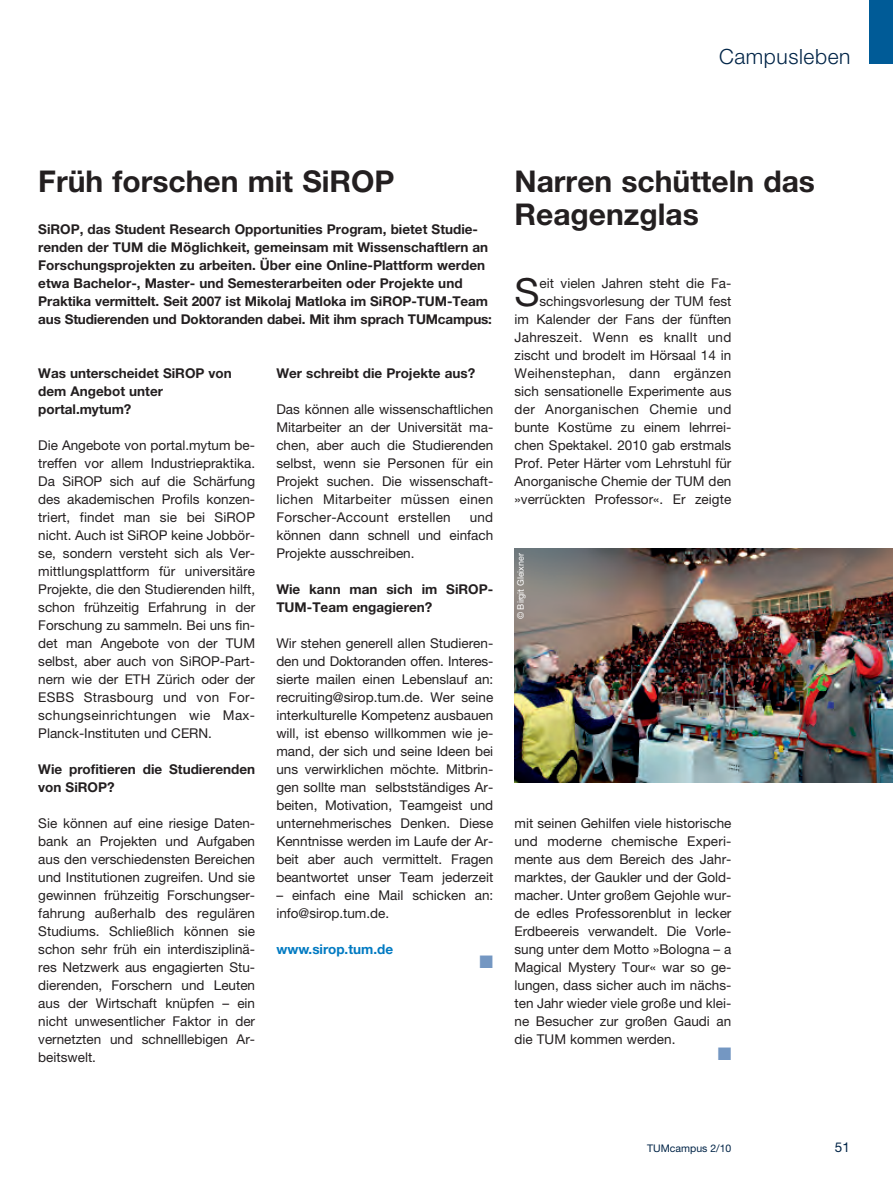
<style>
.page{position:relative;width:893px;height:1191px;background:#fff}
.page>*{position:absolute;margin:0;border:0;box-sizing:border-box;transform-origin:0 0}
.t1{font:38.7px "TUM Neue Helvetica";color:#231f20}
.t2{font:700 30px/33px "TUM Neue Helvetica";color:#231f20}
.t3{font:300 21px "Helvetica Neue";letter-spacing:.03em;color:#002447}
.t4{font:18px "Zapf Dingbats";color:#7497c2}
.t5{font:13.5px/18px "TUM Neue Helvetica";color:#231f20;text-align:justify}
.t6{font:700 13.5px/18px "TUM Neue Helvetica";color:#231f20}
.t7{font:700 13.5px "Helvetica Neue";color:#007ac2}
.t8{font:13.5px "Helvetica Neue";color:#002447}
.t9{font:10.5px "Helvetica Neue";color:#002447}
.t10{font:9px "Helvetica Neue";color:#fff}
</style>
<div class="page">
<img style="left:514px;top:0;width:379px;height:783px">
<h3 class="t3" style="left:719px;top:49px;width:133px">Campusleben</h3>
<h2 class="t2" style="left:38px;top:163px;width:358px">Früh forschen mit SiROP</h2>
<p class="t6" style="left:38px;top:220px;width:455px">SiROP, das Student Research Opportunities Program, bietet Studie&shy;renden der TUM die Möglichkeit, gemeinsam mit Wissenschaftlern an Forschungsprojekten zu arbeiten. Über eine Online-Plattform werden etwa Bachelor-, Master- und Semesterarbeiten oder Projekte und Praktika vermittelt. Seit 2007 ist Mikolaj Matloka im SiROP-TUM-Team aus Studierenden und Doktoranden dabei. Mit ihm sprach TUMcampus:</p>
<p class="t6" style="left:38px;top:364px;width:195px">Was unterscheidet SiROP von dem Angebot unter portal.mytum?</p>
<p class="t5" style="left:38px;top:436px;width:218px">Die Angebote von portal.mytum be&shy;treffen vor allem Industriepraktika.<br>Da SiROP sich auf die Schärfung des akademischen Profils konzen&shy;triert, findet man sie bei SiROP nicht. Auch ist SiROP keine Jobbör&shy;se, sondern versteht sich als Ver&shy;mittlungsplattform für universitäre Projekte, die den Studierenden hilft, schon frühzeitig Erfahrung in der Forschung zu sammeln. Bei uns fin&shy;det man Angebote von der TUM selbst, aber auch von SiROP-Part&shy;nern wie der ETH Zürich oder der ESBS Strasbourg und von For&shy;schungseinrichtungen wie Max-Planck-Instituten und CERN.</p>
<p class="t6" style="left:38px;top:760px;width:218px">Wie profitieren die Studierenden von SiROP?</p>
<p class="t5" style="left:38px;top:814px;width:218px">Sie können auf eine riesige Daten&shy;bank an Projekten und Aufgaben aus den verschiedensten Bereichen und Institutionen zugreifen. Und sie gewinnen frühzeitig Forschungser&shy;fahrung außerhalb des regulären Studiums. Schließlich können sie schon sehr früh ein interdisziplinä&shy;res Netzwerk aus engagierten Stu&shy;dierenden, Forschern und Leuten aus der Wirtschaft knüpfen – ein nicht unwesentlicher Faktor in der vernetzten und schnelllebigen Ar&shy;beitswelt.</p>
<p class="t6" style="left:276px;top:364px;width:200px">Wer schreibt die Projekte aus?</p>
<p class="t5" style="left:276px;top:400px;width:218px">Das können alle wissenschaftlichen Mitarbeiter an der Universität ma&shy;chen, aber auch die Studierenden selbst, wenn sie Personen für ein Projekt suchen. Die wissenschaft&shy;lichen Mitarbeiter müssen einen Forscher-Account erstellen</p>
<p class="t5" style="left:276px;top:508px;width:218px;text-indent:193px">und können dann schnell und einfach Projekte ausschreiben.</p>
<p class="t6" style="left:276px;top:580px;width:218px">Wie kann man sich im SiROP-<br>TUM-Team engagieren?</p>
<p class="t5" style="left:276px;top:634px;width:218px">Wir stehen generell allen Studieren&shy;den und Doktoranden offen. Interes&shy;sierte mailen einen Lebenslauf an: recruiting@sirop.tum.de. Wer seine interkulturelle Kompetenz ausbauen will, ist ebenso willkommen wie je&shy;mand, der sich und seine Ideen bei uns verwirklichen möchte. Mitbrin&shy;gen sollte man selbstständiges Ar&shy;beiten, Motivation, Teamgeist und unternehmerisches Denken. Diese Kenntnisse werden im Laufe der Ar&shy;beit aber auch vermittelt. Fragen beantwortet unser Team jederzeit</p>
<p class="t5" style="left:276px;top:886px;width:218px">– einfach eine Mail schicken an: info@sirop.tum.de.</p>
<p class="t7" style="left:276px;top:944px;width:118px">www.sirop.tum.de</p>
<h3 class="t4" style="left:480px;top:951px;width:15px">■</h3>
<h2 class="t2" style="left:514px;top:163px;width:302px">Narren schütteln das<br>Reagenzglas</h2>
<h1 class="t1" style="left:514px;top:268px;width:27px">S</h1>
<p class="t5" style="left:514px;top:274px;width:218px;text-align:right">eit vielen Jahren steht die Fa&shy;schingsvorlesung der TUM fest<br>im Kalender der Fans der fünften<br>Jahreszeit. Wenn es knallt und zischt und brodelt im Hörsaal 14 in<br>Weihenstephan, dann ergänzen sich sensationelle Experimente aus der Anorganischen Chemie und bunte Kostüme zu einem lehrrei&shy;chen Spektakel. 2010 gab erstmals<br>Prof. Peter Härter vom Lehrstuhl für<br>Anorganische Chemie der TUM den »verrückten Professor«. Er zeigte</p>
<p class="t10" style="left:517px;top:619px;width:68px;rotate:-90deg">© Birgit Gleixner</p>
<p class="t5" style="left:514px;top:814px;width:218px">mit seinen Gehilfen viele historische und moderne chemische Experi&shy;mente aus dem Bereich des Jahr&shy;marktes, der Gaukler und der Gold&shy;macher. Unter großem Gejohle wur&shy;de edles Professorenblut in lecker Erdbeereis verwandelt. Die Vorle&shy;sung unter dem Motto »Bologna – a Magical Mystery Tour« war so ge&shy;lungen, dass sicher auch im nächs&shy;ten Jahr wieder viele große und klei&shy;ne Besucher zur großen Gaudi an die TUM kommen werden.</p>
<h3 class="t4" style="left:718px;top:1043px;width:15px">■</h3>
<p class="t9" style="left:647px;top:1145px;width:86px">TUMcampus 2/10</p>
<p class="t8" style="left:835px;top:1142px;width:17px">51</p>
</div>
